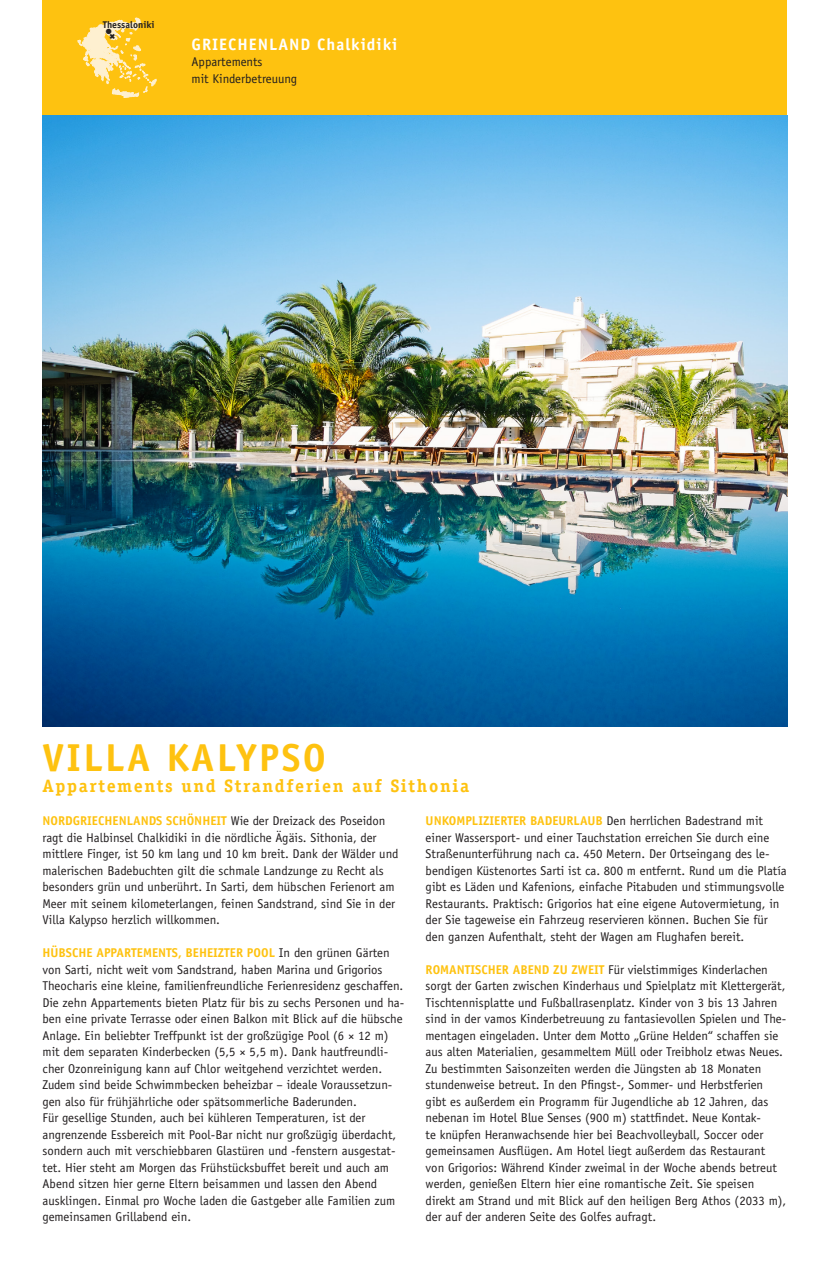
<style>
.page{position:relative;width:830px;height:1263px;background:#fff}
.page>*{position:absolute;margin:0;border:0;box-sizing:border-box;transform-origin:0 0}
.t1{font:700 39px "Officina Sans Std";letter-spacing:.06em;color:#fec210}
.t2{font:700 18px "Officina Serif Std";letter-spacing:.09em;color:#fec210}
.t3{font:700 16.5px "Officina Sans Std";letter-spacing:.06em;color:#fff}
.Text{font:12.75px/16.5px "Officina Sans Std";color:#231f20}
.t4{font:700 9.75px "Officina Sans Std";color:#231f20}
.t5{font:7.5px "Zapf Dingbats Std";color:#231f20}
.s1{font-weight:700;color:#fec210}
</style>
<div class="page">
<div style="left:43px;top:0;width:744px;height:116px;background:#fec210"></div>
<img style="left:43px;top:116px;width:744px;height:610px">
<svg style="left:77px;top:17px;width:80px;height:81px"></svg>
<p class="t4" style="left:103px;top:18px;width:53px">Thessaloniki</p>
<p class="t5" style="left:106px;top:28px;width:7px">●</p>
<p class="t3" style="left:191px;top:34px;width:207px">GRIECHENLAND Chalkidiki</p>
<p class="Text" style="left:191px;top:53px;width:72px">Appartements</p>
<p class="Text" style="left:191px;top:70px;width:107px">mit Kinderbetreuung</p>
<p class="t1" style="left:43px;top:734px;width:285px">VILLA KALYPSO</p>
<p class="t2" style="left:43px;top:775px;width:428px">Appartements und Strandferien auf Sithonia</p>
<p class="Text" style="left:43px;top:812px;width:357px"><span class="s1">NORDGRIECHENLANDS SCHÖNHEIT</span> Wie der Dreizack des Poseidon ragt die Halbinsel Chalkidiki in die nördliche Ägäis. Sithonia, der mittlere Finger, ist 50 km lang und 10 km breit. Dank der Wälder und malerischen Badebuchten gilt die schmale Landzunge zu Recht als besonders grün und unberührt. In Sarti, dem hübschen Ferienort am Meer mit seinem kilometerlangen, feinen Sandstrand, sind Sie in der Villa Kalypso herzlich willkommen.</p>
<p class="Text" style="left:43px;top:944px;width:363px"><span class="s1">HÜBSCHE APPARTEMENTS, BEHEIZTER POOL</span> In den grünen Gärten von Sarti, nicht weit vom Sandstrand, haben Marina und Grigorios Theocharis eine kleine, familienfreundliche Ferienresidenz geschaffen.<br>Die zehn Appartements bieten Platz für bis zu sechs Personen und ha&shy;ben eine private Terrasse oder einen Balkon mit Blick auf die hübsche Anlage. Ein beliebter Treffpunkt ist der großzügige Pool (6 × 12 m) mit dem separaten Kinderbecken (5,5 × 5,5 m). Dank hautfreundli&shy;cher Ozonreinigung kann auf Chlor weitgehend verzichtet werden.<br>Zudem sind beide Schwimmbecken beheizbar – ideale Voraussetzun&shy;gen also für frühjährliche oder spätsommerliche Baderunden.</p>
<p class="Text" style="left:43px;top:1109px;width:355px">Für gesellige Stunden, auch bei kühleren Temperaturen, ist der angrenzende Essbereich mit Pool-Bar nicht nur großzügig überdacht, sondern auch mit verschiebbaren Glastüren und -fenstern ausgestat&shy;tet. Hier steht am Morgen das Frühstücksbuffet bereit und auch am Abend sitzen hier gerne Eltern beisammen und lassen den Abend ausklingen. Einmal pro Woche laden die Gastgeber alle Familien zum gemeinsamen Grillabend ein.</p>
<p class="Text" style="left:425px;top:812px;width:362px"><span class="s1">UNKOMPLIZIERTER BADEURLAUB</span> Den herrlichen Badestrand mit einer Wassersport- und einer Tauchstation erreichen Sie durch eine Straßenunterführung nach ca. 450 Metern. Der Ortseingang des le&shy;bendigen Küstenortes Sarti ist ca. 800 m entfernt. Rund um die Platía gibt es Läden und Kafenions, einfache Pitabuden und stimmungsvolle Restaurants. Praktisch: Grigorios hat eine eigene Autovermietung, in der Sie tageweise ein Fahrzeug reservieren können. Buchen Sie für den ganzen Aufenthalt, steht der Wagen am Flughafen bereit.</p>
<p class="Text" style="left:425px;top:961px;width:362px"><span class="s1">ROMANTISCHER ABEND ZU ZWEIT</span> Für vielstimmiges Kinderlachen sorgt der Garten zwischen Kinderhaus und Spielplatz mit Klettergerät, Tischtennisplatte und Fußballrasenplatz. Kinder von 3 bis 13 Jahren sind in der vamos Kinderbetreuung zu fantasievollen Spielen und The&shy;mentagen eingeladen. Unter dem Motto „Grüne Helden“ schaffen sie aus alten Materialien, gesammeltem Müll oder Treibholz etwas Neues.<br>Zu bestimmten Saisonzeiten werden die Jüngsten ab 18 Monaten stundenweise betreut. In den Pfingst-, Sommer- und Herbstferien gibt es außerdem ein Programm für Jugendliche ab 12 Jahren, das nebenan im Hotel Blue Senses (900 m) stattfindet. Neue Kontak-<br>te knüpfen Heranwachsende hier bei Beachvolleyball, Soccer oder gemeinsamen Ausflügen. Am Hotel liegt außerdem das Restaurant von Grigorios: Während Kinder zweimal in der Woche abends betreut werden, genießen Eltern hier eine romantische Zeit. Sie speisen direkt am Strand und mit Blick auf den heiligen Berg Athos (2033 m), der auf der anderen Seite des Golfes aufragt.</p>
</div>
